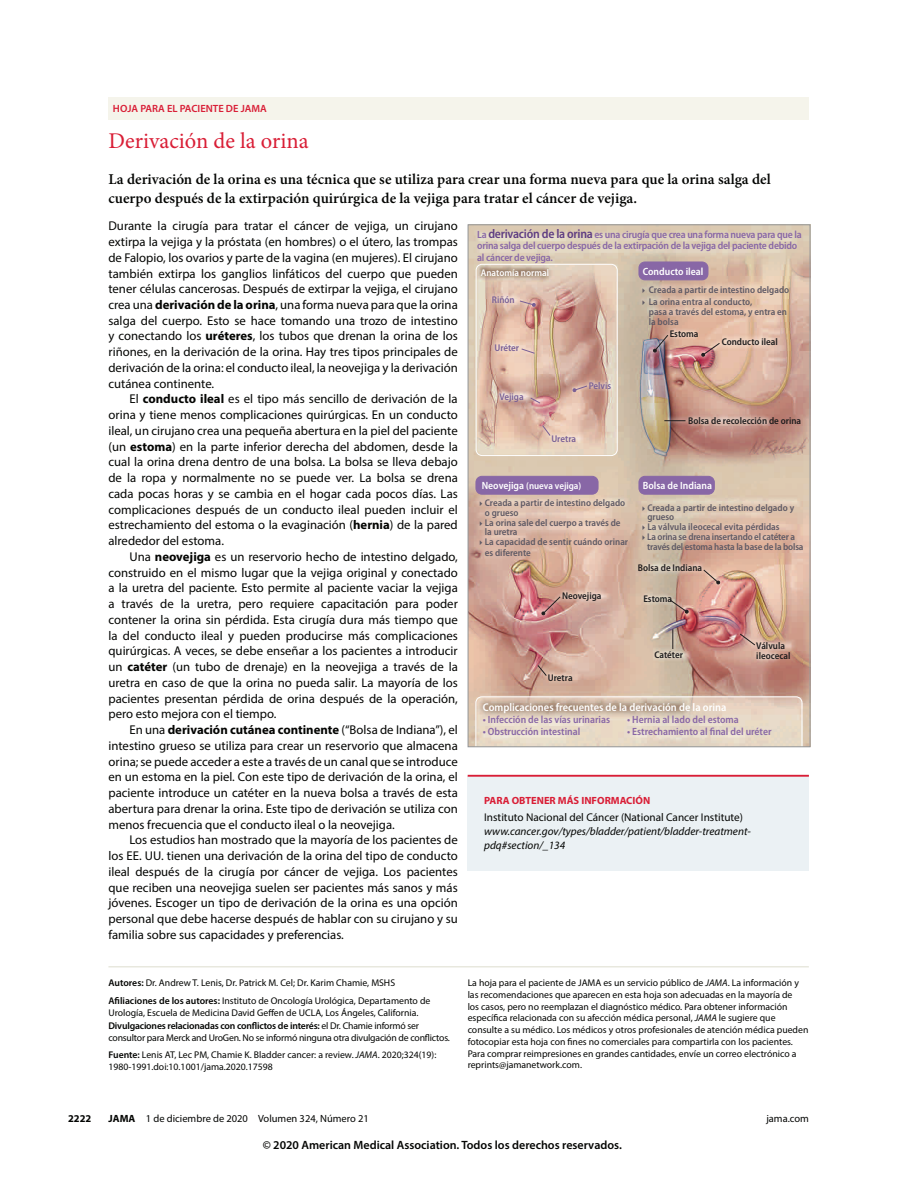
<style>
.page{position:relative;width:918px;height:1188px;background:#fff}
.page>*{position:absolute;margin:0;border:0;box-sizing:border-box;transform-origin:0 0}
.t1{font:22.5px "Minion Pro";color:#d91e36}
.t2{font:600 15px/19.5px "Minion Pro";color:#040503}
.t3{font:12.75px/15.8px "Myriad Pro";color:#040503;text-align:justify}
.t4{font:600 12px "Myriad Pro";color:#040503}
.t5{font:italic 11.25px/14.2px "Myriad Pro";color:#040503}
.t6{font:11.25px "Myriad Pro";color:#040503}
.t7{font:600 semi-condensed 11.25px "Myriad Pro";color:#fff}
.t8{font:600 semi-condensed 10.5px/11.2px "Myriad Pro";letter-spacing:-.02em;color:#8867a6}
.t9{font:600 semi-condensed 10.5px "Myriad Pro";color:#8867a6}
.t10{font:10.5px "Myriad Pro";color:#040503}
.t11{font:600 semi-condensed 10.5px "Myriad Pro";color:#fff}
.t12{font:700 10.5px "Myriad Pro";color:#d91e36}
.t13{font:600 10.5px "Myriad Pro";color:#d91e36}
.t14{font:700 10.5px "Myriad Pro";color:#040503}
.t15{font:9.75px/11.7px "Myriad Pro";color:#040503}
.t16{font:600 semi-condensed 9.75px/9.9px "Myriad Pro";color:#5e5964}
.t17{font:9.75px/17.7px "Myriad Pro";letter-spacing:-.02em;color:#040503}
.t18{font:600 semi-condensed 9.75px/9.8px "Myriad Pro";color:#1e1c1d}
.t19{font:600 semi-condensed 9.75px "Myriad Pro";color:#fff}
.t20{font:600 semi-condensed 9.75px "Myriad Pro";color:#785f95}
.s1{font-weight:700}
.s2{font-weight:600}
.s3{font-style:italic}
.s4{font-size:12.75px;color:#5f3e82}
.s5{font-size:10.5px}
</style>
<div class="page">
<img style="left:470px;top:226px;width:338px;height:519px">
<svg style="left:639px;top:262px;width:69px;height:18px"></svg>
<div style="left:476px;top:476px;width:122px;height:18px;background:#8867a6"></div>
<svg style="left:639px;top:476px;width:75px;height:18px"></svg>
<svg style="left:537px;top:664px;width:10px;height:13px"></svg>
<svg style="left:542px;top:596px;width:19px;height:19px"></svg>
<svg style="left:653px;top:334px;width:16px;height:18px"></svg>
<svg style="left:702px;top:342px;width:19px;height:14px"></svg>
<svg style="left:664px;top:420px;width:22px;height:1px"></svg>
<svg style="left:669px;top:599px;width:19px;height:14px"></svg>
<svg style="left:703px;top:569px;width:17px;height:15px"></svg>
<svg style="left:739px;top:633px;width:17px;height:13px"></svg>
<svg style="left:672px;top:629px;width:1px;height:20px"></svg>
<svg style="left:475px;top:696px;width:328px;height:52px;background:#decebd"></svg>
<svg style="left:475px;top:264px;width:143px;height:192px;background:#d8b7a6"></svg>
<div style="left:468px;top:777px;width:341px;height:94px;background:#ebf1f4"></div>
<hr style="left:468px;top:775px;width:341px;height:2px;background:#d91e36">
<div style="left:108px;top:97px;width:701px;height:23px;background:#f5f4eb"></div>
<hr style="left:108px;top:966px;width:701px;height:2px;background:#e8e8de">
<svg style="left:643px;top:525px;width:2px;height:15px"></svg>
<p class="t13" style="left:113px;top:102px;width:155px">HOJA PARA EL PACIENTE DE JAMA</p>
<h1 class="t1" style="left:108px;top:126px;width:202px">Derivación de la orina</h1>
<p class="t2" style="left:108px;top:169px;width:664px">La derivación de la orina es una técnica que se utiliza para crear una forma nueva para que la orina salga del cuerpo después de la extirpación quirúrgica de la vejiga para tratar el cáncer de vejiga.</p>
<p class="t3" style="left:108px;top:218px;width:351px">Durante la cirugía para tratar el cáncer de vejiga, un cirujano extirpa la vejiga y la próstata (en hombres) o el útero, las trompas de Falopio, los ovarios y parte de la vagina (en mujeres). El cirujano también extirpa los ganglios linfáticos del cuerpo que pueden tener células cancerosas. Después de extirpar la vejiga, el cirujano crea una <span class="s1">derivación de la orina</span>, una forma nueva para que la orina salga del cuerpo. Esto se hace tomando una trozo de intestino y conectando los <span class="s1">uréteres</span>, los tubos que drenan la orina de los riñones, en la derivación de la orina. Hay tres tipos principales de derivación de la orina: el conducto ileal, la neovejiga y la derivación cutánea continente.</p>
<p class="t3" style="left:108px;top:391px;width:351px;text-indent:21px">El <span class="s1">conducto ileal</span> es el tipo más sencillo de derivación de la orina y tiene menos complicaciones quirúrgicas. En un conducto ileal, un cirujano crea una pequeña abertura en la piel del paciente (un <span class="s1">estoma</span>) en la parte inferior derecha del abdomen, desde la cual la orina drena dentro de una bolsa. La bolsa se lleva debajo de la ropa y normalmente no se puede ver. La bolsa se drena cada pocas horas y se cambia en el hogar cada pocos días. Las complicaciones después de un conducto ileal pueden incluir el estrechamiento del estoma o la evaginación (<span class="s1">hernia</span>) de la pared alrededor del estoma.</p>
<p class="t3" style="left:108px;top:549px;width:351px;text-indent:21px">Una <span class="s1">neovejiga</span> es un reservorio hecho de intestino delgado, construido en el mismo lugar que la vejiga original y conectado a la uretra del paciente. Esto permite al paciente vaciar la vejiga a través de la uretra, pero requiere capacitación para poder contener la orina sin pérdida. Esta cirugía dura más tiempo que la del conducto ileal y pueden producirse más complicaciones quirúrgicas. A veces, se debe enseñar a los pacientes a introducir un <span class="s1">catéter</span> (un tubo de drenaje) en la neovejiga a través de la uretra en caso de que la orina no pueda salir. La mayoría de los pacientes presentan pérdida de orina después de la operación, pero esto mejora con el tiempo.</p>
<p class="t3" style="left:108px;top:722px;width:351px;text-indent:21px">En una <span class="s1">derivación cutánea continente</span> (“Bolsa de Indiana”), el intestino grueso se utiliza para crear un reservorio que almacena orina; se puede acceder a este a través de un canal que se introduce en un estoma en la piel. Con este tipo de derivación de la orina, el paciente introduce un catéter en la nueva bolsa a través de esta abertura para drenar la orina. Este tipo de derivación se utiliza con menos frecuencia que el conducto ileal o la neovejiga.</p>
<p class="t3" style="left:108px;top:832px;width:351px;text-indent:21px">Los estudios han mostrado que la mayoría de los pacientes de los EE. UU. tienen una derivación de la orina del tipo de conducto ileal después de la cirugía por cáncer de vejiga. Los pacientes que reciben una neovejiga suelen ser pacientes más sanos y más jóvenes. Escoger un tipo de derivación de la orina es una opción personal que debe hacerse después de hablar con su cirujano y su familia sobre sus capacidades y preferencias.</p>
<p class="t15" style="left:108px;top:974px;width:323px;line-height:17.7px"><span class="s2">Autores:</span> Dr. Andrew T. Lenis, Dr. Patrick M. Cel; Dr. Karim Chamie, MSHS<br><span class="s2">Afiliaciones de los autores:</span> Instituto de Oncología Urológica, Departamento de</p>
<p class="t15" style="left:108px;top:1006px;width:312px;line-height:13.2px">Urología, Escuela de Medicina David Geffen de UCLA, Los Ángeles, California.<br><span class="s2">Divulgaciones relacionadas con conflictos de interés:</span> el Dr. Chamie informó ser</p>
<p class="t17" style="left:108px;top:1028px;width:343px">consultor para Merck and UroGen. No se informó ninguna otra divulgación de conflictos.<br><span class="s2">Fuente:</span> Lenis AT, Lec PM, Chamie K. Bladder cancer: a review. <span class="s3">JAMA</span>. 2020;324(19):</p>
<p class="t15" style="left:108px;top:1061px;width:166px">1980-1991.doi:10.1001/jama.2020.17598</p>
<p class="t8" style="left:477px;top:229px;width:326px">La <span class="s4">derivación de la orina</span> es una cirugía que crea una forma nueva para que la orina salga del cuerpo después de la extirpación de la vejiga del paciente debido al cáncer de vejiga.</p>
<p class="t19" style="left:481px;top:266px;width:70px">Anatomía normal</p>
<p class="t20" style="left:492px;top:293px;width:25px">Riñón</p>
<p class="t11" style="left:643px;top:264px;width:62px">Conducto ileal</p>
<p class="t16" style="left:649px;top:284px;width:142px;line-height:11.4px">Creada a partir de intestino delgado<br>La orina entra al conducto,</p>
<p class="t16" style="left:649px;top:306px;width:140px">pasa a través del estoma, y entra en la bolsa</p>
<p class="t18" style="left:670px;top:329px;width:30px">Estoma</p>
<p class="t18" style="left:722px;top:337px;width:58px">Conducto ileal</p>
<p class="t20" style="left:494px;top:341px;width:26px">Uréter</p>
<p class="t20" style="left:589px;top:379px;width:24px">Pelvis</p>
<p class="t20" style="left:499px;top:390px;width:26px">Vejiga</p>
<p class="t18" style="left:688px;top:416px;width:115px">Bolsa de recolección de orina</p>
<p class="t20" style="left:551px;top:432px;width:26px">Uretra</p>
<p class="t11" style="left:643px;top:479px;width:71px">Bolsa de Indiana</p>
<p class="t19" style="left:482px;top:480px;width:101px"><span class="s5">Neovejiga</span> (nueva vejiga)</p>
<p class="t16" style="left:485px;top:498px;width:145px">Creada a partir de intestino delgado o grueso<br>La orina sale del cuerpo a través de la uretra<br>La capacidad de sentir cuándo orinar es diferente</p>
<p class="t16" style="left:647px;top:502px;width:158px">Creada a partir de intestino delgado y grueso<br>La válvula ileocecal evita pérdidas<br>La orina se drena insertando el catéter a través del estoma hasta la base de la bolsa</p>
<p class="t18" style="left:638px;top:563px;width:66px">Bolsa de Indiana</p>
<p class="t18" style="left:643px;top:594px;width:30px">Estoma</p>
<p class="t18" style="left:562px;top:591px;width:41px">Neovejiga</p>
<p class="t18" style="left:756px;top:641px;width:36px">Válvula ileocecal</p>
<p class="t18" style="left:654px;top:650px;width:30px">Catéter</p>
<p class="t18" style="left:548px;top:672px;width:26px">Uretra</p>
<p class="t7" style="left:483px;top:700px;width:245px">Complicaciones frecuentes de la derivación de la orina</p>
<p class="t9" style="left:483px;top:713px;width:129px">• Infección de las vías urinarias</p>
<p class="t9" style="left:483px;top:725px;width:99px">• Obstrucción intestinal</p>
<p class="t9" style="left:627px;top:713px;width:113px">• Hernia al lado del estoma</p>
<p class="t9" style="left:627px;top:725px;width:146px">• Estrechamiento al final del uréter</p>
<p class="t12" style="left:484px;top:793px;width:168px">PARA OBTENER MÁS INFORMACIÓN</p>
<p class="t6" style="left:484px;top:810px;width:260px">Instituto Nacional del Cáncer (National Cancer Institute)</p>
<p class="t5" style="left:484px;top:824px;width:268px">www.cancer.gov/types/bladder/patient/bladder-treatment&shy;pdq#section/_134</p>
<p class="t15" style="left:468px;top:977px;width:342px">La hoja para el paciente de JAMA es un servicio público de <span class="s3">JAMA</span>. La información y las recomendaciones que aparecen en esta hoja son adecuadas en la mayoría de<br>los casos, pero no reemplazan el diagnóstico médico. Para obtener información específica relacionada con su afección médica personal, <span class="s3">JAMA</span> le sugiere que consulte a su médico. Los médicos y otros profesionales de atención médica pueden fotocopiar esta hoja con fines no comerciales para compartirla con los pacientes.<br>Para comprar reimpresiones en grandes cantidades, envíe un correo electrónico a reprints@jamanetwork.com.</p>
<p class="t14" style="left:68px;top:1112px;width:25px">2222</p>
<p class="t10" style="left:109px;top:1112px;width:262px"><span class="s1">JAMA</span> 1 de diciembre de 2020 Volumen 324, Número 21</p>
<p class="t10" style="left:766px;top:1112px;width:44px">jama.com</p>
<p class="t4" style="left:263px;top:1137px;width:361px">© 2020 American Medical Association. Todos los derechos reservados.</p>
</div>
